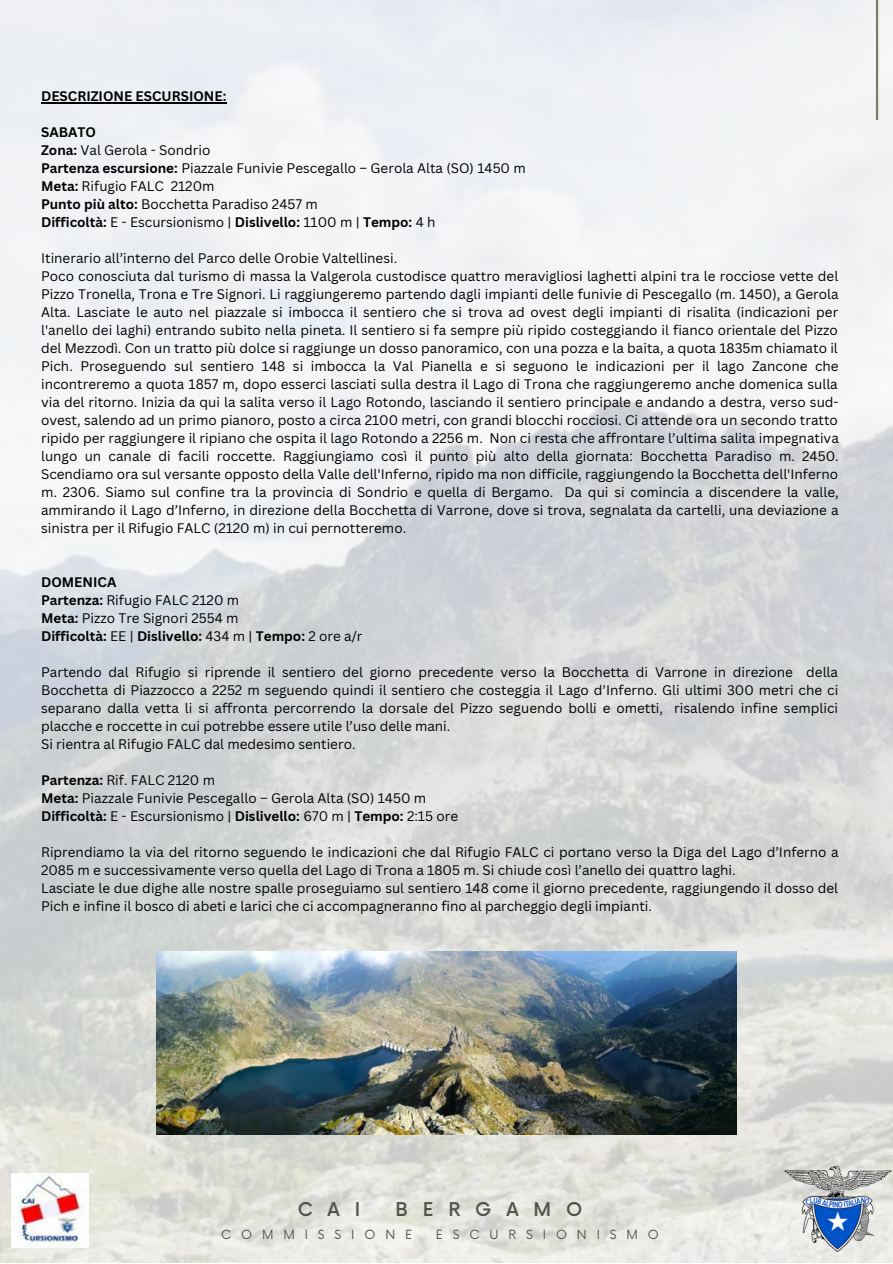
<style>
.page{position:relative;width:893px;height:1264px;background:#fff}
.page>*{position:absolute;margin:0;border:0;box-sizing:border-box;transform-origin:0 0}
.t1{font:500 18.6px "Now";letter-spacing:.8em;color:#55524b}
.t2{font:13.5px/18px "Canva Sans";color:#000;text-align:justify}
.t3{font:700 13.5px "Canva Sans";color:#000}
.t4{font:12.3px "Now";letter-spacing:.8em;color:#55524b}
.s1{font-weight:700}
.s2{font-weight:400}
</style>
<div class="page">
<img style="left:0;top:0;width:892px;height:1262px">
<img style="left:11px;top:1173px;width:78px;height:74px">
<img style="left:783px;top:1166px;width:109px;height:87px">
<hr style="left:875px;top:0;width:3px;height:120px;background:#7d7b61">
<hr style="left:41px;top:102px;width:186px;height:2px;background:#000">
<img style="left:156px;top:951px;width:580px;height:183px">
<p class="t3" style="left:41px;top:87px;width:187px">DESCRIZIONE ESCURSIONE:</p>
<p class="t3" style="left:41px;top:123px;width:56px">SABATO</p>
<p class="t2" style="left:41px;top:141px;width:171px"><span class="s1">Zona:</span> Val Gerola - Sondrio</p>
<p class="t2" style="left:41px;top:159px;width:486px"><span class="s1">Partenza escursione:</span> Piazzale Funivie Pescegallo – Gerola Alta (SO) 1450 m</p>
<p class="t2" style="left:41px;top:177px;width:175px"><span class="s1">Meta:</span> Rifugio FALC 2120m</p>
<p class="t2" style="left:41px;top:195px;width:278px"><span class="s1">Punto più alto:</span> Bocchetta Paradiso 2457 m</p>
<p class="t3" style="left:41px;top:213px;width:396px">Difficoltà: <span class="s2">E - Escursionismo |</span> Dislivello: <span class="s2">1100 m |</span> Tempo: <span class="s2">4 h</span></p>
<p class="t2" style="left:41px;top:249px;width:357px">Itinerario all’interno del Parco delle Orobie Valtellinesi.</p>
<p class="t2" style="left:41px;top:267px;width:799px">Poco conosciuta dal turismo di massa la Valgerola custodisce quattro meravigliosi laghetti alpini tra le rocciose vette del Pizzo Tronella, Trona e Tre Signori. Li raggiungeremo partendo dagli impianti delle funivie di Pescegallo (m. 1450), a Gerola Alta. Lasciate le auto nel piazzale si imbocca il sentiero che si trova ad ovest degli impianti di risalita (indicazioni per l'anello dei laghi) entrando subito nella pineta. Il sentiero si fa sempre più ripido costeggiando il fianco orientale del Pizzo del Mezzodì. Con un tratto più dolce si raggiunge un dosso panoramico, con una pozza e la baita, a quota 1835m chiamato il Pich. Proseguendo sul sentiero 148 si imbocca la Val Pianella e si seguono le indicazioni per il lago Zancone che incontreremo a quota 1857 m, dopo esserci lasciati sulla destra il Lago di Trona che raggiungeremo anche domenica sulla via del ritorno. Inizia da qui la salita verso il Lago Rotondo, lasciando il sentiero principale e andando a destra, verso sud&shy;ovest, salendo ad un primo pianoro, posto a circa 2100 metri, con grandi blocchi rocciosi. Ci attende ora un secondo tratto ripido per raggiungere il ripiano che ospita il lago Rotondo a 2256 m. Non ci resta che affrontare l’ultima salita impegnativa lungo un canale di facili roccette. Raggiungiamo così il punto più alto della giornata: Bocchetta Paradiso m. 2450.<br>Scendiamo ora sul versante opposto della Valle dell'Inferno, ripido ma non difficile, raggiungendo la Bocchetta dell'Inferno m. 2306. Siamo sul confine tra la provincia di Sondrio e quella di Bergamo. Da qui si comincia a discendere la valle, ammirando il Lago d’Inferno, in direzione della Bocchetta di Varrone, dove si trova, segnalata da cartelli, una deviazione a sinistra per il Rifugio FALC (2120 m) in cui pernotteremo.</p>
<p class="t3" style="left:41px;top:573px;width:77px">DOMENICA</p>
<p class="t2" style="left:41px;top:591px;width:199px"><span class="s1">Partenza:</span> Rifugio FALC 2120 m</p>
<p class="t2" style="left:41px;top:609px;width:199px"><span class="s1">Meta:</span> Pizzo Tre Signori 2554 m</p>
<p class="t3" style="left:41px;top:626px;width:323px">Difficoltà: <span class="s2">EE |</span> Dislivello: <span class="s2">434 m |</span> Tempo: <span class="s2">2 ore a/r</span></p>
<p class="t2" style="left:41px;top:663px;width:798px">Partendo dal Rifugio si riprende il sentiero del giorno precedente verso la Bocchetta di Varrone in direzione della Bocchetta di Piazzocco a 2252 m seguendo quindi il sentiero che costeggia il Lago d’Inferno. Gli ultimi 300 metri che ci separano dalla vetta li si affronta percorrendo la dorsale del Pizzo seguendo bolli e ometti, risalendo infine semplici placche e roccette in cui potrebbe essere utile l’uso delle mani.</p>
<p class="t2" style="left:41px;top:735px;width:316px">Si rientra al Rifugio FALC dal medesimo sentiero.</p>
<p class="t2" style="left:41px;top:771px;width:175px"><span class="s1">Partenza:</span> Rif. FALC 2120 m</p>
<p class="t2" style="left:41px;top:789px;width:386px"><span class="s1">Meta:</span> Piazzale Funivie Pescegallo – Gerola Alta (SO) 1450 m</p>
<p class="t3" style="left:41px;top:806px;width:418px">Difficoltà: <span class="s2">E - Escursionismo |</span> Dislivello: <span class="s2">670 m |</span> Tempo: <span class="s2">2:15 ore</span></p>
<p class="t2" style="left:41px;top:842px;width:799px">Riprendiamo la via del ritorno seguendo le indicazioni che dal Rifugio FALC ci portano verso la Diga del Lago d’Inferno a<br>2085 m e successivamente verso quella del Lago di Trona a 1805 m. Si chiude così l’anello dei quattro laghi.</p>
<p class="t2" style="left:41px;top:878px;width:798px">Lasciate le due dighe alle nostre spalle proseguiamo sul sentiero 148 come il giorno precedente, raggiungendo il dosso del<br>Pich e infine il bosco di abeti e larici che ci accompagneranno fino al parcheggio degli impianti.</p>
<p class="t1" style="left:298px;top:1199px;width:64px">CAI</p>
<p class="t1" style="left:395px;top:1199px;width:188px">BERGAMO</p>
<p class="t4" style="left:221px;top:1227px;width:193px">COMMISSIONE</p>
<p class="t4" style="left:436px;top:1227px;width:224px">ESCURSIONISMO</p>
</div>
